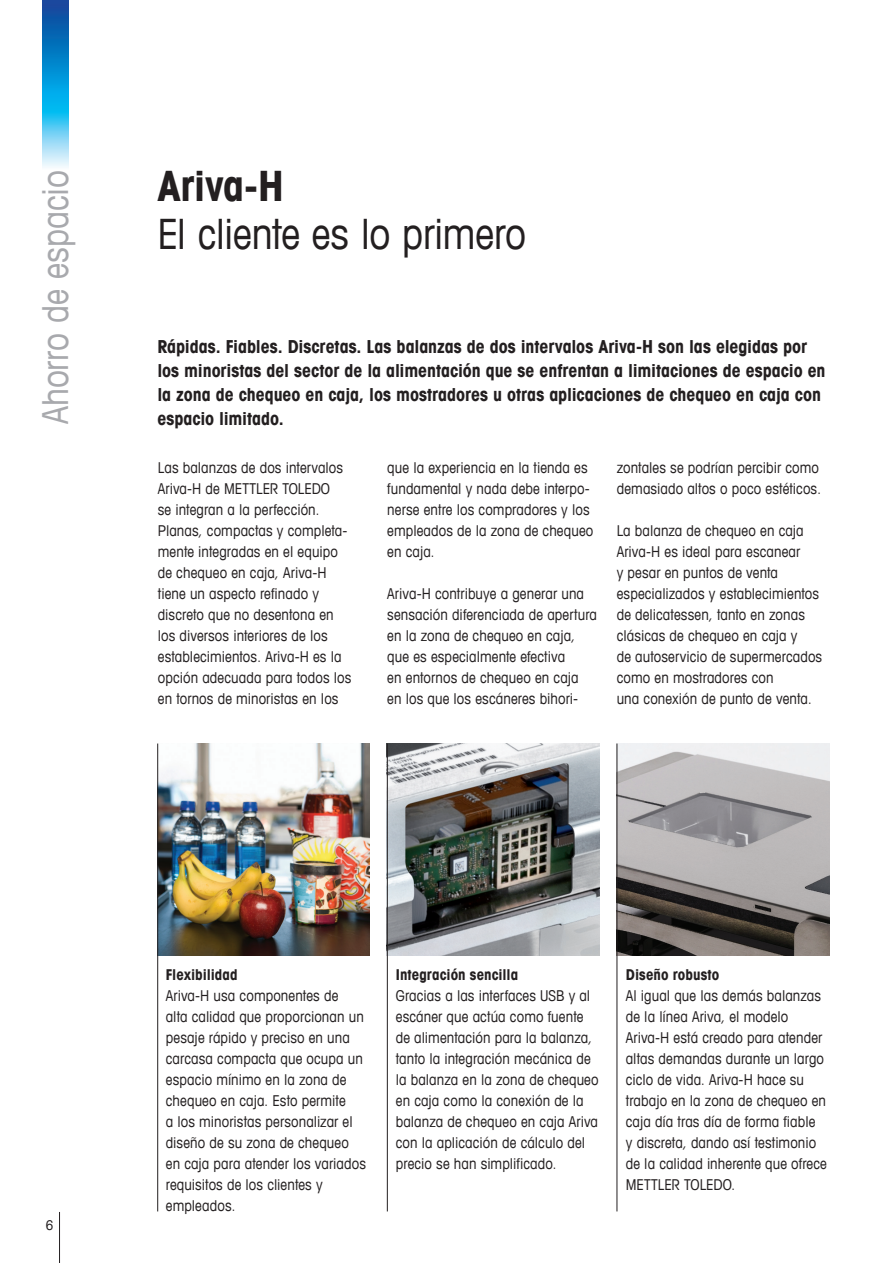
<style>
.page{position:relative;width:893px;height:1263px;background:#fff}
.page>*{position:absolute;margin:0;border:0;box-sizing:border-box;transform-origin:0 0}
.t1{font:condensed 42px "Avant Garde Com";letter-spacing:-.01em;color:#231f20}
.t2{font:700 condensed 42px "Avant Garde Com";letter-spacing:-.015em;color:#231f20}
.t3{font:condensed 36px "Avant Garde Com";letter-spacing:-.005em;color:#a8a9ad}
.t4{font:700 condensed 18px/24px "Avant Garde Com";letter-spacing:-.005em;color:#231f20}
.t5{font:condensed 15px/21px "Avant Garde Com";letter-spacing:.005em;color:#231f20}
.t6{font:700 condensed 15px "Avant Garde Com";letter-spacing:.005em;color:#231f20}
.t7{font:condensed 13.5px "Avant Garde Com";color:#231f20}
</style>
<div class="page">
<hr style="left:59px;top:1212px;width:1px;height:51px;background:#231f20">
<img style="left:43px;top:0;width:25px;height:167px">
<img style="left:618px;top:743px;width:211px;height:213px">
<img style="left:388px;top:743px;width:212px;height:213px">
<img style="left:158px;top:743px;width:212px;height:213px">
<hr style="left:157px;top:743px;width:1px;height:468px;background:#231f20">
<hr style="left:387px;top:743px;width:1px;height:468px;background:#231f20">
<hr style="left:617px;top:743px;width:1px;height:468px;background:#231f20">
<h2 class="t3" style="left:33px;top:424px;width:255px;rotate:-90deg">Ahorro de espacio</h2>
<h1 class="t2" style="left:157px;top:158px;width:128px">Ariva-H</h1>
<h1 class="t1" style="left:157px;top:207px;width:370px">El cliente es lo primero</h1>
<p class="t4" style="left:157px;top:334px;width:670px">Rápidas. Fiables. Discretas. Las balanzas de dos intervalos Ariva-H son las elegidas por los minoristas del sector de la alimentación que se enfrentan a limitaciones de espacio en la zona de chequeo en caja, los mostradores u otras aplicaciones de chequeo en caja con</p>
<p class="t4" style="left:157px;top:406px;width:128px">espacio limitado.</p>
<p class="t5" style="left:158px;top:457px;width:195px">Las balanzas de dos intervalos<br>Ariva-H de METTLER TOLEDO<br>se integran a la perfección.<br>Planas, compactas y completa&shy;mente integradas en el equipo de chequeo en caja, Ariva-H tiene un aspecto refinado y discreto que no desentona en los diversos interiores de los establecimientos. Ariva-H es la opción adecuada para todos los en tornos de minoristas en los</p>
<p class="t5" style="left:387px;top:457px;width:208px">que la experiencia en la tienda es fundamental y nada debe interpo&shy;nerse entre los compradores y los empleados de la zona de chequeo en caja.</p>
<p class="t5" style="left:387px;top:583px;width:211px">Ariva-H contribuye a generar una sensación diferenciada de apertura en la zona de chequeo en caja, que es especialmente efectiva<br>en entornos de chequeo en caja<br>en los que los escáneres bihori-</p>
<p class="t5" style="left:617px;top:457px;width:206px">zontales se podrían percibir como demasiado altos o poco estéticos.</p>
<p class="t5" style="left:617px;top:520px;width:207px">La balanza de chequeo en caja<br>Ariva-H es ideal para escanear<br>y pesar en puntos de venta especializados y establecimientos de delicatessen, tanto en zonas clásicas de chequeo en caja y<br>de autoservicio de supermercados como en mostradores con<br>una conexión de punto de venta.</p>
<p class="t7" style="left:46px;top:1217px;width:9px">6</p>
<p class="t6" style="left:166px;top:965px;width:73px">Flexibilidad</p>
<p class="t5" style="left:166px;top:985px;width:202px">Ariva-H usa componentes de<br>alta calidad que proporcionan un pesaje rápido y preciso en una carcasa compacta que ocupa un espacio mínimo en la zona de chequeo en caja. Esto permite<br>a los minoristas personalizar el diseño de su zona de chequeo en caja para atender los variados requisitos de los clientes y empleados.</p>
<p class="t6" style="left:396px;top:965px;width:124px">Integración sencilla</p>
<p class="t5" style="left:396px;top:985px;width:204px">Gracias a las interfaces USB y al escáner que actúa como fuente de alimentación para la balanza, tanto la integración mecánica de la balanza en la zona de chequeo en caja como la conexión de la balanza de chequeo en caja Ariva con la aplicación de cálculo del precio se han simplificado.</p>
<p class="t6" style="left:626px;top:965px;width:95px">Diseño robusto</p>
<p class="t5" style="left:626px;top:984px;width:203px">Al igual que las demás balanzas de la línea Ariva, el modelo<br>Ariva-H está creado para atender altas demandas durante un largo ciclo de vida. Ariva-H hace su trabajo en la zona de chequeo en caja día tras día de forma fiable<br>y discreta, dando así testimonio de la calidad inherente que ofrece<br>METTLER TOLEDO.</p>
</div>
